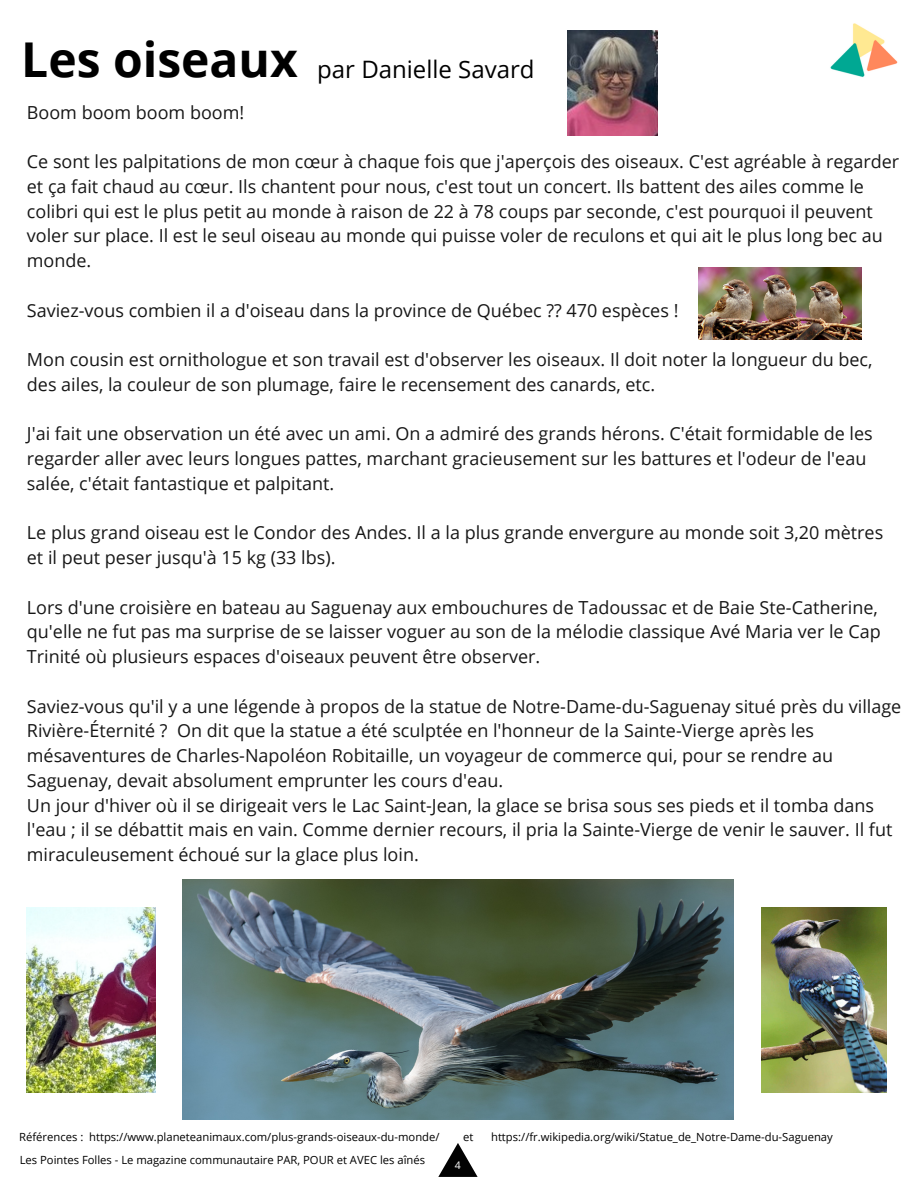
<style>
.page{position:relative;width:918px;height:1188px;background:#fff}
.page>*{position:absolute;margin:0;border:0;box-sizing:border-box;transform-origin:0 0}
.t1{font:700 48px "Open Sans";color:#000}
.t2{font:24px "Open Sans";color:#000}
.t3{font:18px/24.8px "Open Sans";color:#000}
.t4{font:11.25px "Open Sans";color:#000}
.t5{font:10.5px "Open Sans";color:#fff}
</style>
<div class="page">
<img style="left:830px;top:23px;width:68px;height:55px">
<svg style="left:438px;top:1143px;width:40px;height:34px"></svg>
<img style="left:567px;top:31px;width:90px;height:104px">
<img style="left:182px;top:880px;width:552px;height:239px">
<img style="left:27px;top:908px;width:128px;height:184px">
<img style="left:698px;top:267px;width:164px;height:72px">
<img style="left:762px;top:908px;width:124px;height:184px">
<p class="t1" style="left:21px;top:25px;width:278px">Les oiseaux</p>
<p class="t2" style="left:317px;top:52px;width:219px">par Danielle Savard</p>
<p class="t3" style="left:27px;top:99px;width:219px">Boom boom boom boom!</p>
<p class="t3" style="left:27px;top:149px;width:874px">Ce sont les palpitations de mon cœur à chaque fois que j'aperçois des oiseaux. C'est agréable à regarder et ça fait chaud au cœur. Ils chantent pour nous, c'est tout un concert. Ils battent des ailes comme le colibri qui est le plus petit au monde à raison de 22 à 78 coups par seconde, c'est pourquoi il peuvent voler sur place. Il est le seul oiseau au monde qui puisse voler de reculons et qui ait le plus long bec au monde.</p>
<p class="t3" style="left:27px;top:297px;width:653px">Saviez-vous combien il a d'oiseau dans la province de Québec ?? 470 espèces !</p>
<p class="t3" style="left:27px;top:347px;width:847px">Mon cousin est ornithologue et son travail est d'observer les oiseaux. Il doit noter la longueur du bec, des ailes, la couleur de son plumage, faire le recensement des canards, etc.</p>
<p class="t3" style="left:27px;top:421px;width:847px">J'ai fait une observation un été avec un ami. On a admiré des grands hérons. C'était formidable de les regarder aller avec leurs longues pattes, marchant gracieusement sur les battures et l'odeur de l'eau salée, c'était fantastique et palpitant.</p>
<p class="t3" style="left:27px;top:520px;width:858px">Le plus grand oiseau est le Condor des Andes. Il a la plus grande envergure au monde soit 3,20 mètres et il peut peser jusqu'à 15 kg (33 lbs).</p>
<p class="t3" style="left:27px;top:594px;width:855px">Lors d'une croisière en bateau au Saguenay aux embouchures de Tadoussac et de Baie Ste-Catherine, qu'elle ne fut pas ma surprise de se laisser voguer au son de la mélodie classique Avé Maria ver le Cap<br>Trinité où plusieurs espaces d'oiseaux peuvent être observer.</p>
<p class="t3" style="left:27px;top:693px;width:876px">Saviez-vous qu'il y a une légende à propos de la statue de Notre-Dame-du-Saguenay situé près du village Rivière-Éternité ? On dit que la statue a été sculptée en l'honneur de la Sainte-Vierge après les mésaventures de Charles-Napoléon Robitaille, un voyageur de commerce qui, pour se rendre au Saguenay, devait absolument emprunter les cours d'eau.<br>Un jour d'hiver où il se dirigeait vers le Lac Saint-Jean, la glace se brisa sous ses pieds et il tomba dans l'eau ; il se débattit mais en vain. Comme dernier recours, il pria la Sainte-Vierge de venir le sauver. Il fut miraculeusement échoué sur la glace plus loin.</p>
<p class="t4" style="left:19px;top:1129px;width:422px">Références : https://www.planeteanimaux.com/plus-grands-oiseaux-du-monde/</p>
<p class="t4" style="left:463px;top:1129px;width:12px">et</p>
<p class="t4" style="left:491px;top:1129px;width:343px">https://fr.wikipedia.org/wiki/Statue_de_Notre-Dame-du-Saguenay</p>
<p class="t4" style="left:20px;top:1152px;width:407px">Les Pointes Folles - Le magazine communautaire PAR, POUR et AVEC les aînés</p>
<p class="t5" style="left:455px;top:1158px;width:7px">4</p>
</div>
